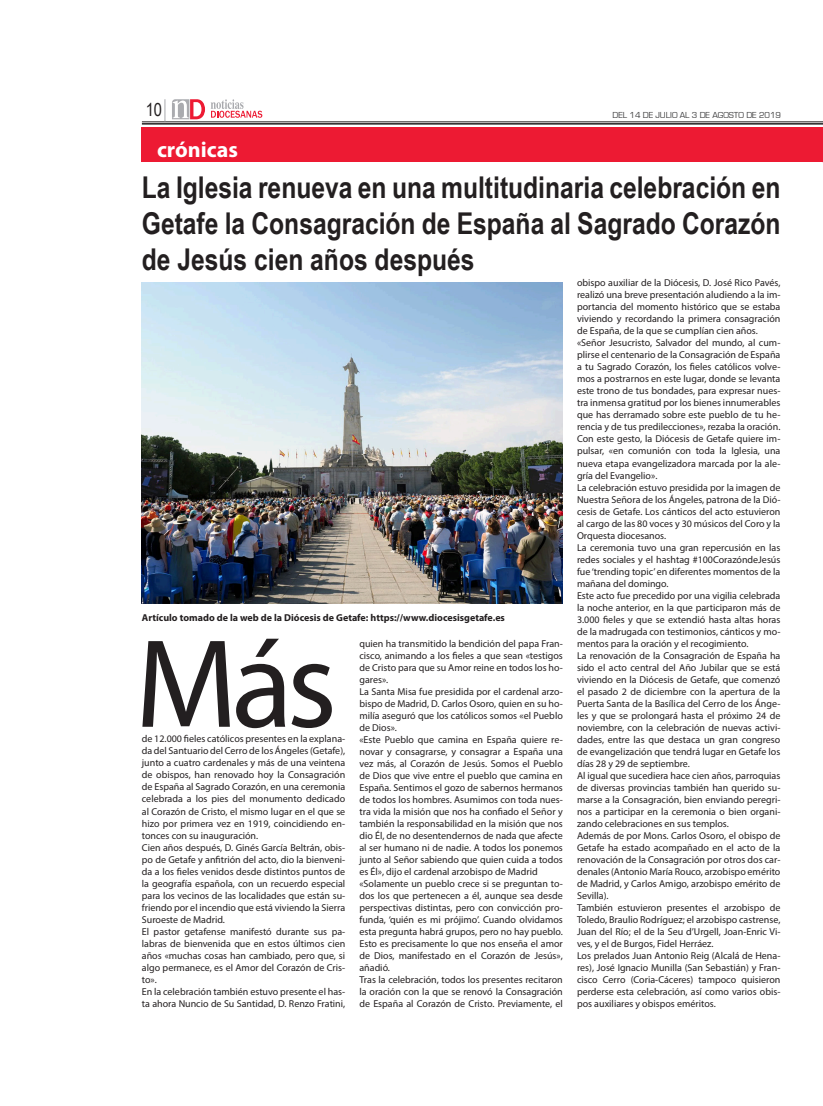
<style>
.page{position:relative;width:823px;height:1106px;background:#fff}
.page>*{position:absolute;margin:0;border:0;box-sizing:border-box;transform-origin:0 0}
.Párrafo_NODI{font:127px "Myriad Pro";color:#231f20}
.Párrafo_NODI-2{font:700 30px/36px "Arial Narrow";color:#231f20;text-align:justify}
.t1{font:700 22px "Myriad Pro";color:#fff}
.t2{font:18px "Arial Narrow";color:#231f20}
.Párrafo_NODI-3{font:10px/12px "Myriad Pro";color:#231f20;text-align:justify}
.Párrafo_NODI-4{font:700 10px "Myriad Pro";color:#231f20}
.t3{font:9px "Eurostile";color:#3e3e3f}
</style>
<div class="page">
<hr style="left:142px;top:122px;width:680px;height:1px;background:#231f20">
<hr style="left:142px;top:123px;width:680px;height:2px;background:#231f20">
<svg style="left:172px;top:99px;width:90px;height:20px"></svg>
<svg style="left:164px;top:99px;width:1px;height:22px"></svg>
<div style="left:142px;top:128px;width:680px;height:34px;background:#ed1a33"></div>
<svg style="left:822px;top:128px;width:1px;height:34px"></svg>
<img style="left:142px;top:282px;width:420px;height:321px">
<p class="t2" style="left:146px;top:97px;width:18px">10</p>
<p class="t3" style="left:612px;top:110px;width:170px">DEL 14 DE JULIO AL 3 DE AGOSTO DE 2019</p>
<p class="t1" style="left:157px;top:135px;width:82px">crónicas</p>
<p class="Párrafo_NODI-2" style="left:142px;top:168px;width:639px">La Iglesia renueva en una multitudinaria celebración en Getafe la Consagración de España al Sagrado Corazón de Jesús cien años después</p>
<p class="Párrafo_NODI-4" style="left:142px;top:611px;width:364px">Artículo tomado de la web de la Diócesis de Getafe: https://www.diocesisgetafe.es</p>
<p class="Párrafo_NODI" style="left:135px;top:606px;width:203px">Más</p>
<p class="Párrafo_NODI-3" style="left:142px;top:733px;width:205px">de 12.000 fieles católicos presentes en la explana&shy;da del Santuario del Cerro de los Ángeles (Getafe), junto a cuatro cardenales y más de una veintena de obispos, han renovado hoy la Consagración de España al Sagrado Corazón, en una ceremonia celebrada a los pies del monumento dedicado al Corazón de Cristo, el mismo lugar en el que se hizo por primera vez en 1919, coincidiendo en&shy;tonces con su inauguración.</p>
<p class="Párrafo_NODI-3" style="left:142px;top:841px;width:205px">Cien años después, D. Ginés García Beltrán, obis&shy;po de Getafe y anfitrión del acto, dio la bienveni&shy;da a los fieles venidos desde distintos puntos de la geografía española, con un recuerdo especial para los vecinos de las localidades que están su&shy;friendo por el incendio que está viviendo la Sierra Suroeste de Madrid.</p>
<p class="Párrafo_NODI-3" style="left:142px;top:925px;width:205px">El pastor getafense manifestó durante sus pa&shy;labras de bienvenida que en estos últimos cien años «muchas cosas han cambiado, pero que, si algo permanece, es el Amor del Corazón de Cris&shy;to».</p>
<p class="Párrafo_NODI-3" style="left:142px;top:985px;width:205px">En la celebración también estuvo presente el has&shy;ta ahora Nuncio de Su Santidad, D. Renzo Fratini,</p>
<p class="Párrafo_NODI-3" style="left:359px;top:637px;width:205px">quien ha transmitido la bendición del papa Fran&shy;cisco, animando a los fieles a que sean «testigos de Cristo para que su Amor reine en todos los ho&shy;gares».</p>
<p class="Párrafo_NODI-3" style="left:359px;top:685px;width:205px">La Santa Misa fue presidida por el cardenal arzo&shy;bispo de Madrid, D. Carlos Osoro, quien en su ho&shy;milía aseguró que los católicos somos «el Pueblo de Dios».</p>
<p class="Párrafo_NODI-3" style="left:359px;top:733px;width:205px">«Este Pueblo que camina en España quiere re&shy;novar y consagrarse, y consagrar a España una vez más, al Corazón de Jesús. Somos el Pueblo de Dios que vive entre el pueblo que camina en España. Sentimos el gozo de sabernos hermanos de todos los hombres. Asumimos con toda nues&shy;tra vida la misión que nos ha confiado el Señor y también la responsabilidad en la misión que nos dio Él, de no desentendernos de nada que afecte al ser humano ni de nadie. A todos los ponemos junto al Señor sabiendo que quien cuida a todos es Él», dijo el cardenal arzobispo de Madrid</p>
<p class="Párrafo_NODI-3" style="left:359px;top:877px;width:205px">«Solamente un pueblo crece si se preguntan to&shy;dos los que pertenecen a él, aunque sea desde perspectivas distintas, pero con convicción pro&shy;funda, ‘quién es mi prójimo’. Cuando olvidamos esta pregunta habrá grupos, pero no hay pueblo.<br>Esto es precisamente lo que nos enseña el amor de Dios, manifestado en el Corazón de Jesús», añadió.</p>
<p class="Párrafo_NODI-3" style="left:359px;top:973px;width:205px">Tras la celebración, todos los presentes recitaron la oración con la que se renovó la Consagración de España al Corazón de Cristo. Previamente, el</p>
<p class="Párrafo_NODI-3" style="left:576px;top:277px;width:205px">obispo auxiliar de la Diócesis, D. José Rico Pavés, realizó una breve presentación aludiendo a la im&shy;portancia del momento histórico que se estaba viviendo y recordando la primera consagración de España, de la que se cumplían cien años.</p>
<p class="Párrafo_NODI-3" style="left:576px;top:337px;width:205px">«Señor Jesucristo, Salvador del mundo, al cum&shy;plirse el centenario de la Consagración de España a tu Sagrado Corazón, los fieles católicos volve&shy;mos a postrarnos en este lugar, donde se levanta este trono de tus bondades, para expresar nues&shy;tra inmensa gratitud por los bienes innumerables que has derramado sobre este pueblo de tu he&shy;rencia y de tus predilecciones», rezaba la oración.</p>
<p class="Párrafo_NODI-3" style="left:576px;top:433px;width:205px">Con este gesto, la Diócesis de Getafe quiere im&shy;pulsar, «en comunión con toda la Iglesia, una nueva etapa evangelizadora marcada por la ale&shy;gría del Evangelio».</p>
<p class="Párrafo_NODI-3" style="left:576px;top:481px;width:205px">La celebración estuvo presidida por la imagen de Nuestra Señora de los Ángeles, patrona de la Dió&shy;cesis de Getafe. Los cánticos del acto estuvieron al cargo de las 80 voces y 30 músicos del Coro y la Orquesta diocesanos.</p>
<p class="Párrafo_NODI-3" style="left:576px;top:541px;width:205px">La ceremonia tuvo una gran repercusión en las redes sociales y el hashtag #100CorazóndeJesús fue ‘trending topic’ en diferentes momentos de la mañana del domingo.</p>
<p class="Párrafo_NODI-3" style="left:576px;top:589px;width:205px">Este acto fue precedido por una vigilia celebrada la noche anterior, en la que participaron más de 3.000 fieles y que se extendió hasta altas horas de la madrugada con testimonios, cánticos y mo&shy;mentos para la oración y el recogimiento.</p>
<p class="Párrafo_NODI-3" style="left:576px;top:649px;width:205px">La renovación de la Consagración de España ha sido el acto central del Año Jubilar que se está viviendo en la Diócesis de Getafe, que comenzó el pasado 2 de diciembre con la apertura de la Puerta Santa de la Basílica del Cerro de los Ánge&shy;les y que se prolongará hasta el próximo 24 de noviembre, con la celebración de nuevas activi&shy;dades, entre las que destaca un gran congreso de evangelización que tendrá lugar en Getafe los días 28 y 29 de septiembre.</p>
<p class="Párrafo_NODI-3" style="left:576px;top:769px;width:205px">Al igual que sucediera hace cien años, parroquias de diversas provincias también han querido su&shy;marse a la Consagración, bien enviando peregri&shy;nos a participar en la ceremonia o bien organi&shy;zando celebraciones en sus templos.</p>
<p class="Párrafo_NODI-3" style="left:576px;top:829px;width:205px">Además de por Mons. Carlos Osoro, el obispo de Getafe ha estado acompañado en el acto de la renovación de la Consagración por otros dos car&shy;denales (Antonio María Rouco, arzobispo emérito de Madrid, y Carlos Amigo, arzobispo emérito de Sevilla).</p>
<p class="Párrafo_NODI-3" style="left:576px;top:901px;width:205px">También estuvieron presentes el arzobispo de Toledo, Braulio Rodríguez; el arzobispo castrense, Juan del Río; el de la Seu d’Urgell, Joan-Enric Vi&shy;ves, y el de Burgos, Fidel Herráez.</p>
<p class="Párrafo_NODI-3" style="left:576px;top:949px;width:205px">Los prelados Juan Antonio Reig (Alcalá de Hena&shy;res), José Ignacio Munilla (San Sebastián) y Fran&shy;cisco Cerro (Coria-Cáceres) tampoco quisieron perderse esta celebración, así como varios obis&shy;pos auxiliares y obispos eméritos.</p>
</div>
